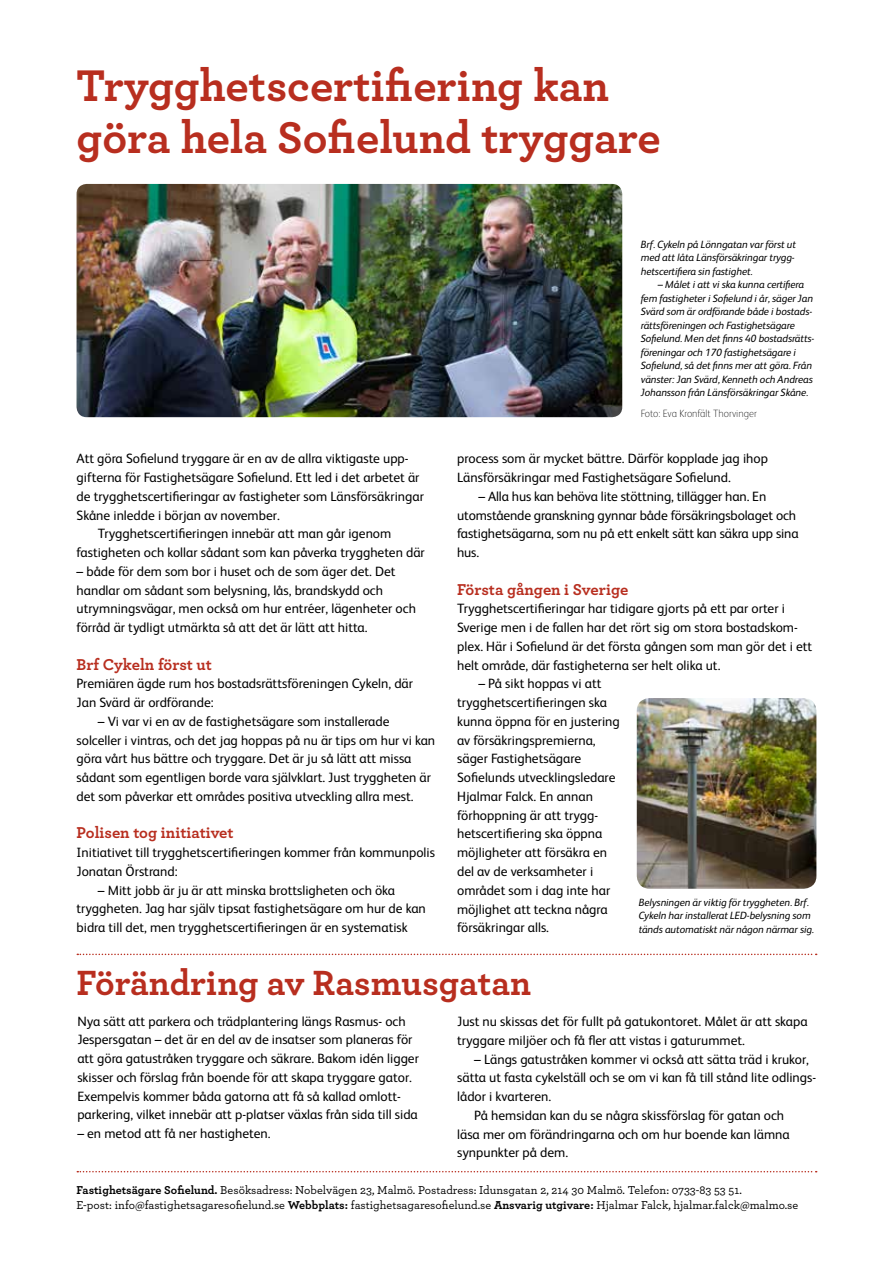
<style>
.page{position:relative;width:893px;height:1263px;background:#fff}
.page>*{position:absolute;margin:0;border:0;box-sizing:border-box;transform-origin:0 0}
.t1{font:700 46.5px/52.2px "Archer";color:#b82e1f}
.t2{font:700 36.75px "Archer";color:#b82e1f}
.t3{font:700 16.5px "Archer";color:#b82e1f}
.t4{font:13.5px/18.8px "FS Albert";color:#000}
.t5{font:500 12px/15px "Archer";color:#000}
.t6{font:italic 10.5px/13.5px "FS Albert";letter-spacing:-.01em;color:#000}
.t7{font:100 10.5px "FS Albert";color:#000}
.s1{font-weight:700}
</style>
<div class="page">
<svg style="left:77px;top:1171px;width:740px;height:1px"></svg>
<img style="left:77px;top:184px;width:545px;height:233px">
<img style="left:637px;top:698px;width:179px;height:191px">
<svg style="left:77px;top:954px;width:740px;height:1px"></svg>
<h1 class="t1" style="left:77px;top:56px;width:585px">Trygghetscertifiering kan göra hela Sofielund tryggare</h1>
<p class="t4" style="left:77px;top:449px;width:334px">Att göra Sofielund tryggare är en av de allra viktigaste upp-</p>
<p class="t4" style="left:77px;top:468px;width:344px">gifterna för Fastighetsägare Sofielund. Ett led i det arbetet är</p>
<p class="t4" style="left:77px;top:487px;width:349px">de trygghetscertifieringar av fastigheter som Länsförsäkringar</p>
<p class="t4" style="left:77px;top:506px;width:205px">Skåne inledde i början av november.</p>
<p class="t4" style="left:98px;top:524px;width:295px">Trygghetscertifieringen innebär att man går igenom</p>
<p class="t4" style="left:77px;top:543px;width:350px">fastigheten och kollar sådant som kan påverka tryggheten där</p>
<p class="t4" style="left:77px;top:562px;width:341px">– både för dem som bor i huset och de som äger det. Det handlar om sådant som belysning, lås, brandskydd och utrymningsvägar, men också om hur entréer, lägenheter och förråd är tydligt utmärkta så att det är lätt att hitta.</p>
<p class="t3" style="left:77px;top:651px;width:137px">Brf Cykeln först ut</p>
<p class="t4" style="left:77px;top:674px;width:338px">Premiären ägde rum hos bostadsrättsföreningen Cykeln, där<br>Jan Svärd är ordförande:</p>
<p class="t4" style="left:77px;top:712px;width:360px;text-indent:21px">– Vi var vi en av de fastighetsägare som installerade solceller i vintras, och det jag hoppas på nu är tips om hur vi kan göra vårt hus bättre och tryggare. Det är ju så lätt att missa sådant som egentligen borde vara självklart. Just tryggheten är det som påverkar ett områdes positiva utveckling allra mest.</p>
<p class="t3" style="left:77px;top:820px;width:159px">Polisen tog initiativet</p>
<p class="t4" style="left:77px;top:843px;width:360px">Initiativet till trygghetscertifieringen kommer från kommunpolis<br>Jonatan Örstrand:</p>
<p class="t4" style="left:77px;top:881px;width:351px;text-indent:21px">– Mitt jobb är ju är att minska brottsligheten och öka tryggheten. Jag har själv tipsat fastighetsägare om hur de kan bidra till det, men trygghetscertifieringen är en systematisk</p>
<p class="t6" style="left:641px;top:237px;width:157px">Brf. Cykeln på Lönngatan var först ut med att låta Länsförsäkringar trygg&shy;hetscertifiera sin fastighet.</p>
<p class="t6" style="left:641px;top:278px;width:175px;text-indent:17px">– Målet i att vi ska kunna certifiera fem fastigheter i Sofielund i år, säger Jan Svärd som är ordförande både i bostads&shy;rättsföreningen och Fastighetsägare Sofielund. Men det finns 40 bostadsrätts&shy;föreningar och 170 fastighetsägare i Sofielund, så det finns mer att göra. Från vänster: Jan Svärd, Kenneth och Andreas Johansson från Länsförsäkringar Skåne.</p>
<p class="t7" style="left:641px;top:408px;width:118px">Foto: Eva Kronfält Thorvinger</p>
<p class="t4" style="left:457px;top:449px;width:312px">process som är mycket bättre. Därför kopplade jag ihop<br>Länsförsäkringar med Fastighetsägare Sofielund.</p>
<p class="t4" style="left:457px;top:487px;width:343px;text-indent:21px">– Alla hus kan behöva lite stöttning, tillägger han. En utomstående granskning gynnar både försäkringsbolaget och fastighetsägarna, som nu på ett enkelt sätt kan säkra upp sina hus.</p>
<p class="t3" style="left:457px;top:576px;width:173px">Första gången i Sverige</p>
<p class="t4" style="left:457px;top:599px;width:357px">Trygghetscertifieringar har tidigare gjorts på ett par orter i Sverige men i de fallen har det rört sig om stora bostadskom&shy;plex. Här i Sofielund är det första gången som man gör det i ett helt område, där fastigheterna ser helt olika ut.</p>
<p class="t4" style="left:457px;top:674px;width:164px;text-indent:21px">– På sikt hoppas vi att trygghetscertifieringen ska kunna öppna för en justering av försäkringspremierna, säger Fastighetsägare<br>Sofielunds utvecklingsledare<br>Hjalmar Falck. En annan förhoppning är att trygg&shy;hetscertifiering ska öppna möjligheter att försäkra en del av de verksamheter i området som i dag inte har möjlighet att teckna några försäkringar alls.</p>
<p class="t6" style="left:639px;top:895px;width:177px">Belysningen är viktig för tryggheten. Brf.<br>Cykeln har installerat LED-belysning som tänds automatiskt när någon närmar sig.</p>
<h2 class="t2" style="left:77px;top:954px;width:456px">Förändring av Rasmusgatan</h2>
<p class="t4" style="left:77px;top:1011px;width:343px">Nya sätt att parkera och trädplantering längs Rasmus- och Jespersgatan – det är en del av de insatser som planeras för att göra gatustråken tryggare och säkrare. Bakom idén ligger skisser och förslag från boende för att skapa tryggare gator.<br>Exempelvis kommer båda gatorna att få så kallad omlott&shy;parkering, vilket innebär att p-platser växlas från sida till sida</p>
<p class="t4" style="left:77px;top:1124px;width:195px">– en metod att få ner hastigheten.</p>
<p class="t4" style="left:457px;top:1012px;width:352px">Just nu skissas det för fullt på gatukontoret. Målet är att skapa tryggare miljöer och få fler att vistas i gaturummet.</p>
<p class="t4" style="left:474px;top:1049px;width:336px">– Längs gatustråken kommer vi också att sätta träd i krukor,</p>
<p class="t4" style="left:457px;top:1068px;width:361px">sätta ut fasta cykelställ och se om vi kan få till stånd lite odlings-</p>
<p class="t4" style="left:457px;top:1087px;width:96px">lådor i kvarteren.</p>
<p class="t4" style="left:474px;top:1106px;width:311px">På hemsidan kan du se några skissförslag för gatan och</p>
<p class="t4" style="left:457px;top:1124px;width:334px">läsa mer om förändringarna och om hur boende kan lämna</p>
<p class="t4" style="left:457px;top:1143px;width:113px">synpunkter på dem.</p>
<p class="t5" style="left:77px;top:1181px;width:723px"><span class="s1">Fastighetsägare Sofielund.</span> Besöksadress: Nobelvägen 23, Malmö. Postadress: Idunsgatan 2, 214 30 Malmö. Telefon: 0733-83 53 51.<br>E-post: info@fastighetsagaresofielund.se <span class="s1">Webbplats:</span> fastighetsagaresofielund.se <span class="s1">Ansvarig utgivare:</span> Hjalmar Falck, hjalmar.falck@malmo.se</p>
</div>
